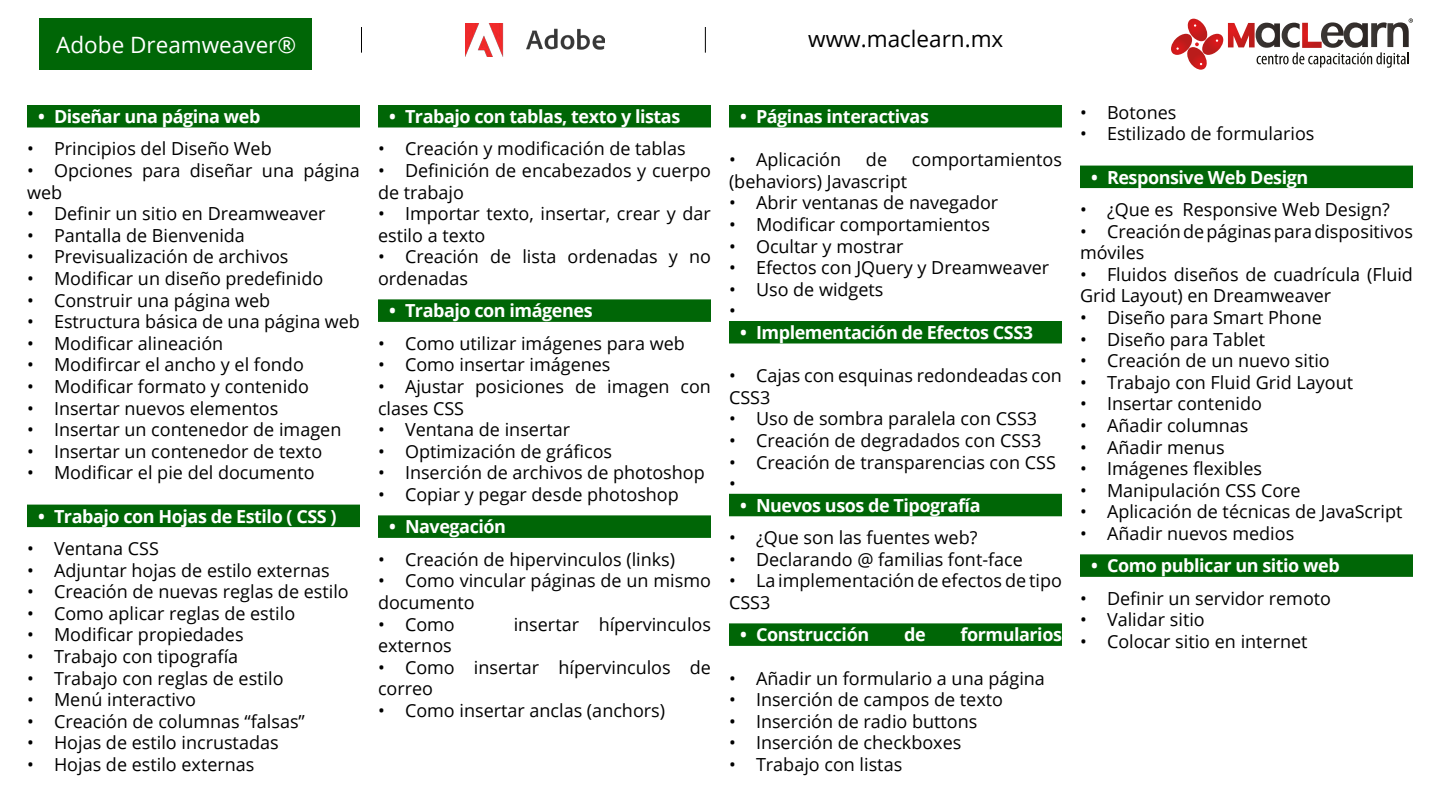
<style>
.page{position:relative;width:1440px;height:810px;background:#fff}
.page>*{position:absolute;margin:0;border:0;box-sizing:border-box;transform-origin:0 0}
.t1{font:22.5px "Open Sans";color:#fff}
.t2{font:22.5px "Open Sans";color:#000}
.t3{font:18px/21.6px "Open Sans";color:#000}
.t4{font:700 18px "Open Sans";letter-spacing:-.025em;color:#fff}
</style>
<div class="page">
<div style="left:40px;top:18px;width:272px;height:52px;background:#006606"></div>
<svg style="left:1171px;top:18px;width:242px;height:52px"></svg>
<svg style="left:361px;top:27px;width:1px;height:26px"></svg>
<svg style="left:705px;top:27px;width:1px;height:26px"></svg>
<img style="left:465px;top:23px;width:139px;height:33px">
<div style="left:27px;top:105px;width:333px;height:23px;background:#006606"></div>
<div style="left:27px;top:505px;width:333px;height:22px;background:#006606"></div>
<div style="left:378px;top:105px;width:333px;height:23px;background:#006606"></div>
<div style="left:378px;top:299px;width:333px;height:23px;background:#006606"></div>
<div style="left:378px;top:515px;width:333px;height:23px;background:#006606"></div>
<div style="left:729px;top:105px;width:333px;height:23px;background:#006606"></div>
<div style="left:729px;top:321px;width:333px;height:23px;background:#006606"></div>
<div style="left:729px;top:494px;width:333px;height:22px;background:#006606"></div>
<div style="left:729px;top:623px;width:333px;height:23px;background:#006606"></div>
<div style="left:1080px;top:166px;width:333px;height:22px;background:#006606"></div>
<div style="left:1080px;top:554px;width:333px;height:23px;background:#006606"></div>
<p class="t1" style="left:56px;top:29px;width:241px">Adobe Dreamweaver®</p>
<p class="t2" style="left:808px;top:23px;width:197px">www.maclearn.mx</p>
<p class="t4" style="left:38px;top:104px;width:224px">• Diseñar una página web</p>
<p class="t3" style="left:27px;top:138px;width:246px">• Principios del Diseño Web</p>
<p class="t3" style="left:27px;top:159px;width:335px">• Opciones para diseñar una página web</p>
<p class="t3" style="left:27px;top:202px;width:300px">• Definir un sitio en Dreamweaver</p>
<p class="t3" style="left:27px;top:224px;width:219px">• Pantalla de Bienvenida</p>
<p class="t3" style="left:27px;top:246px;width:263px">• Previsualización de archivos</p>
<p class="t3" style="left:27px;top:267px;width:298px">• Modificar un diseño predefinido</p>
<p class="t3" style="left:27px;top:289px;width:245px">• Construir una página web</p>
<p class="t3" style="left:27px;top:310px;width:335px">• Estructura básica de una página web</p>
<p class="t3" style="left:27px;top:332px;width:198px">• Modificar alineación</p>
<p class="t3" style="left:27px;top:354px;width:278px">• Modifircar el ancho y el fondo</p>
<p class="t3" style="left:27px;top:375px;width:284px">• Modificar formato y contenido</p>
<p class="t3" style="left:27px;top:397px;width:253px">• Insertar nuevos elementos</p>
<p class="t3" style="left:27px;top:418px;width:316px">• Insertar un contenedor de imagen</p>
<p class="t3" style="left:27px;top:440px;width:297px">• Insertar un contenedor de texto</p>
<p class="t3" style="left:27px;top:462px;width:289px">• Modificar el pie del documento</p>
<p class="t4" style="left:38px;top:503px;width:300px">• Trabajo con Hojas de Estilo ( CSS )</p>
<p class="t3" style="left:27px;top:537px;width:134px">• Ventana CSS</p>
<p class="t3" style="left:27px;top:559px;width:304px">• Adjuntar hojas de estilo externas</p>
<p class="t3" style="left:27px;top:580px;width:323px">• Creación de nuevas reglas de estilo</p>
<p class="t3" style="left:27px;top:602px;width:270px">• Como aplicar reglas de estilo</p>
<p class="t3" style="left:27px;top:624px;width:218px">• Modificar propiedades</p>
<p class="t3" style="left:27px;top:645px;width:213px">• Trabajo con tipografía</p>
<p class="t3" style="left:27px;top:667px;width:258px">• Trabajo con reglas de estilo</p>
<p class="t3" style="left:27px;top:688px;width:170px">• Menú interactivo</p>
<p class="t3" style="left:27px;top:710px;width:279px">• Creación de columnas “falsas”</p>
<p class="t3" style="left:27px;top:732px;width:253px">• Hojas de estilo incrustadas</p>
<p class="t3" style="left:27px;top:753px;width:229px">• Hojas de estilo externas</p>
<p class="t4" style="left:389px;top:104px;width:293px">• Trabajo con tablas, texto y listas</p>
<p class="t3" style="left:378px;top:138px;width:309px">• Creación y modificación de tablas</p>
<p class="t3" style="left:378px;top:159px;width:335px">• Definición de encabezados y cuerpo de trabajo</p>
<p class="t3" style="left:378px;top:202px;width:334px">• Importar texto, insertar, crear y dar estilo a texto</p>
<p class="t3" style="left:378px;top:246px;width:335px">• Creación de lista ordenadas y no ordenadas</p>
<p class="t4" style="left:389px;top:298px;width:205px">• Trabajo con imágenes</p>
<p class="t3" style="left:378px;top:332px;width:308px">• Como utilizar imágenes para web</p>
<p class="t3" style="left:378px;top:354px;width:234px">• Como insertar imágenes</p>
<p class="t3" style="left:378px;top:375px;width:335px">• Ajustar posiciones de imagen con clases CSS</p>
<p class="t3" style="left:378px;top:418px;width:194px">• Ventana de insertar</p>
<p class="t3" style="left:378px;top:440px;width:236px">• Optimización de gráficos</p>
<p class="t3" style="left:378px;top:462px;width:328px">• Inserción de archivos de photoshop</p>
<p class="t3" style="left:378px;top:483px;width:302px">• Copiar y pegar desde photoshop</p>
<p class="t4" style="left:389px;top:514px;width:118px">• Navegación</p>
<p class="t3" style="left:378px;top:548px;width:299px">• Creación de hipervinculos (links)</p>
<p class="t3" style="left:378px;top:570px;width:334px">• Como vincular páginas de un mismo documento</p>
<p class="t3" style="left:378px;top:613px;width:78px">• Como</p>
<p class="t3" style="left:514px;top:613px;width:199px">insertar hípervinculos</p>
<p class="t3" style="left:378px;top:634px;width:75px">externos</p>
<p class="t3" style="left:378px;top:656px;width:335px">• Como insertar hípervinculos de correo</p>
<p class="t3" style="left:378px;top:699px;width:289px">• Como insertar anclas (anchors)</p>
<p class="t4" style="left:740px;top:104px;width:190px">• Páginas interactivas</p>
<p class="t3" style="left:729px;top:148px;width:114px">• Aplicación</p>
<p class="t3" style="left:866px;top:148px;width:23px">de</p>
<p class="t3" style="left:912px;top:148px;width:152px">comportamientos</p>
<p class="t3" style="left:729px;top:170px;width:180px">(behaviors) Javascript</p>
<p class="t3" style="left:729px;top:192px;width:271px">• Abrir ventanas de navegador</p>
<p class="t3" style="left:729px;top:213px;width:263px">• Modificar comportamientos</p>
<p class="t3" style="left:729px;top:235px;width:176px">• Ocultar y mostrar</p>
<p class="t3" style="left:729px;top:256px;width:322px">• Efectos con JQuery y Dreamweaver</p>
<p class="t3" style="left:729px;top:278px;width:156px">• Uso de widgets •</p>
<p class="t4" style="left:740px;top:320px;width:294px">• Implementación de Efectos CSS3</p>
<p class="t3" style="left:729px;top:364px;width:335px">• Cajas con esquinas redondeadas con<br>CSS3</p>
<p class="t3" style="left:729px;top:408px;width:310px">• Uso de sombra paralela con CSS3</p>
<p class="t3" style="left:729px;top:429px;width:314px">• Creación de degradados con CSS3</p>
<p class="t3" style="left:729px;top:451px;width:328px">• Creación de transparencias con CSS •</p>
<p class="t4" style="left:740px;top:493px;width:242px">• Nuevos usos de Tipografía</p>
<p class="t3" style="left:729px;top:526px;width:250px">• ¿Que son las fuentes web?</p>
<p class="t3" style="left:729px;top:548px;width:295px">• Declarando @ familias font-face</p>
<p class="t3" style="left:729px;top:570px;width:335px">• La implementación de efectos de tipo<br>CSS3</p>
<p class="t4" style="left:740px;top:622px;width:130px">• Construcción</p>
<p class="t4" style="left:904px;top:622px;width:23px">de</p>
<p class="t4" style="left:961px;top:622px;width:103px">formularios</p>
<p class="t3" style="left:729px;top:667px;width:317px">• Añadir un formulario a una página</p>
<p class="t3" style="left:729px;top:688px;width:276px">• Inserción de campos de texto</p>
<p class="t3" style="left:729px;top:710px;width:250px">• Inserción de radio buttons</p>
<p class="t3" style="left:729px;top:732px;width:234px">• Inserción de checkboxes</p>
<p class="t3" style="left:729px;top:753px;width:175px">• Trabajo con listas</p>
<p class="t3" style="left:1080px;top:101px;width:98px">• Botones</p>
<p class="t3" style="left:1080px;top:123px;width:236px">• Estilizado de formularios</p>
<p class="t4" style="left:1091px;top:164px;width:219px">• Responsive Web Design</p>
<p class="t3" style="left:1080px;top:198px;width:311px">• ¿Que es Responsive Web Design?</p>
<p class="t3" style="left:1080px;top:220px;width:335px">• Creación de páginas para dispositivos móviles</p>
<p class="t3" style="left:1080px;top:263px;width:335px">• Fluidos diseños de cuadrícula (Fluid<br>Grid Layout) en Dreamweaver</p>
<p class="t3" style="left:1080px;top:306px;width:243px">• Diseño para Smart Phone</p>
<p class="t3" style="left:1080px;top:328px;width:187px">• Diseño para Tablet</p>
<p class="t3" style="left:1080px;top:349px;width:251px">• Creación de un nuevo sitio</p>
<p class="t3" style="left:1080px;top:371px;width:275px">• Trabajo con Fluid Grid Layout</p>
<p class="t3" style="left:1080px;top:393px;width:183px">• Insertar contenido</p>
<p class="t3" style="left:1080px;top:414px;width:170px">• Añadir columnas</p>
<p class="t3" style="left:1080px;top:436px;width:146px">• Añadir menus</p>
<p class="t3" style="left:1080px;top:457px;width:184px">• Imágenes flexibles</p>
<p class="t3" style="left:1080px;top:479px;width:222px">• Manipulación CSS Core</p>
<p class="t3" style="left:1080px;top:501px;width:324px">• Aplicación de técnicas de JavaScript</p>
<p class="t3" style="left:1080px;top:522px;width:216px">• Añadir nuevos medios</p>
<p class="t4" style="left:1091px;top:553px;width:250px">• Como publicar un sitio web</p>
<p class="t3" style="left:1080px;top:587px;width:253px">• Definir un servidor remoto</p>
<p class="t3" style="left:1080px;top:609px;width:126px">• Validar sitio</p>
<p class="t3" style="left:1080px;top:630px;width:229px">• Colocar sitio en internet</p>
</div>
